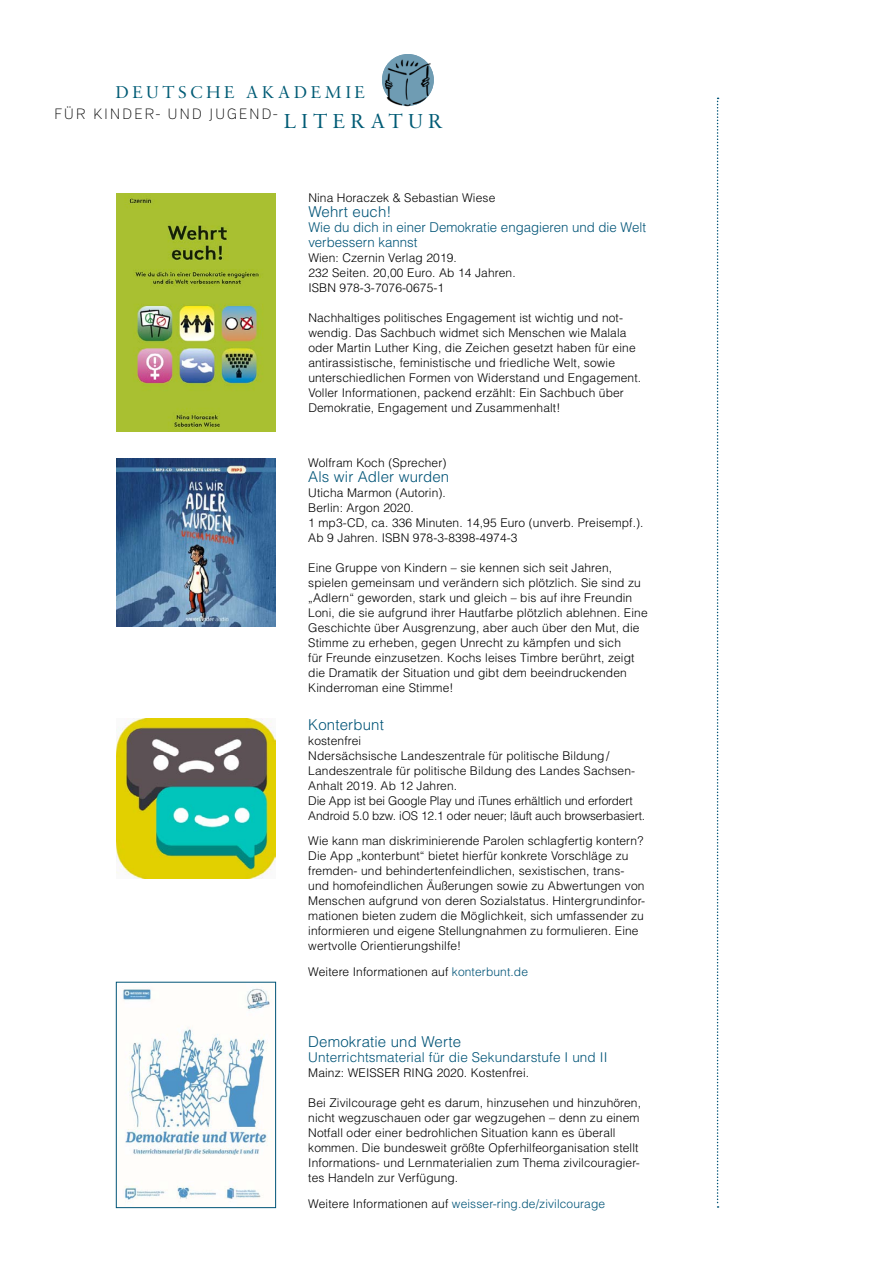
<style>
.page{position:relative;width:893px;height:1263px;background:#fff}
.page>*{position:absolute;margin:0;border:0;box-sizing:border-box;transform-origin:0 0}
.t1{font:21.6px "Sabon MT Std";color:#005b75}
.t2{font:18.3px "Sabon MT Std";letter-spacing:.18em;color:#005b75}
.t3{font:300 15px "Helvetica LT Pro";letter-spacing:.01em;color:#005477}
.t4{font:200 14.85px "Verb";letter-spacing:.11em;color:#000}
.t5{font:300 13.5px/15px "Helvetica LT Pro";color:#005477}
.t6{font:300 12px/15px "Helvetica LT Pro";letter-spacing:.01em;color:#000}
.t7{font:300 12px "Helvetica LT Pro";letter-spacing:.01em;color:#005477}
.s1{font-family:"Sabon MT Std";font-weight:400;font-size:21.6px;color:#005b75}
.s2{color:#005477}
.s3{color:#000}
</style>
<div class="page">
<img style="left:382px;top:57px;width:52px;height:50px">
<svg style="left:717px;top:98px;width:2px;height:1110px"></svg>
<img style="left:116px;top:719px;width:160px;height:159px">
<img style="left:116px;top:458px;width:160px;height:168px">
<img style="left:116px;top:194px;width:160px;height:237px">
<img style="left:123px;top:988px;width:149px;height:214px">
<div style="left:116px;top:982px;width:160px;height:226px;border:1px solid #005477"></div>
<h2 class="t2" style="left:115px;top:81px;width:251px">DEUTSCHE AKADEMIE</h2>
<p class="t4" style="left:54px;top:105px;width:263px">FÜR KINDER- UND JUGEND- <span class="s1">LITE</span></p>
<h1 class="t1" style="left:350px;top:107px;width:39px">RATU</h1>
<h1 class="t1" style="left:428px;top:107px;width:17px">R</h1>
<p class="t6" style="left:308px;top:190px;width:188px">Nina Horaczek &amp; Sebastian Wiese</p>
<p class="t3" style="left:308px;top:202px;width:85px">Wehrt euch!</p>
<p class="t5" style="left:308px;top:220px;width:339px">Wie du dich in einer Demokratie engagieren und die Welt verbessern kannst</p>
<p class="t6" style="left:308px;top:250px;width:209px">Wien: Czernin Verlag 2019.<br>232 Seiten. 20,00 Euro. Ab 14 Jahren.<br>ISBN 978-3-7076-0675-1</p>
<p class="t6" style="left:308px;top:310px;width:334px">Nachhaltiges politisches Engagement ist wichtig und not&shy;wendig. Das Sachbuch widmet sich Menschen wie Malala oder Martin Luther King, die Zeichen gesetzt haben für eine antirassistische, feministische und friedliche Welt, sowie unterschiedlichen Formen von Widerstand und Engagement.<br>Voller Informationen, packend erzählt: Ein Sachbuch über Demokratie, Engagement und Zusammenhalt!</p>
<p class="t6" style="left:308px;top:455px;width:140px">Wolfram Koch (Sprecher)</p>
<p class="t3" style="left:308px;top:467px;width:142px">Als wir Adler wurden</p>
<p class="t6" style="left:308px;top:485px;width:337px">Uticha Marmon (Autorin).<br>Berlin: Argon 2020.<br>1 mp3-CD, ca. 336 Minuten. 14,95 Euro (unverb. Preisempf.).<br>Ab 9 Jahren. ISBN 978-3-8398-4974-3</p>
<p class="t6" style="left:308px;top:560px;width:341px">Eine Gruppe von Kindern – sie kennen sich seit Jahren, spielen gemeinsam und verändern sich plötzlich. Sie sind zu „Adlern“ geworden, stark und gleich – bis auf ihre Freundin Loni, die sie aufgrund ihrer Hautfarbe plötzlich ablehnen. Eine Geschichte über Ausgrenzung, aber auch über den Mut, die Stimme zu erheben, gegen Unrecht zu kämpfen und sich<br>für Freunde einzusetzen. Kochs leises Timbre berührt, zeigt die Dramatik der Situation und gibt dem beeindruckenden Kinderroman eine Stimme!</p>
<p class="t3" style="left:308px;top:715px;width:77px">Konterbunt</p>
<p class="t6" style="left:308px;top:733px;width:338px">kostenfrei<br>Ndersächsische Landeszentrale für politische Bildung/ Landeszentrale für politische Bildung des Landes Sachsen-Anhalt 2019. Ab 12 Jahren.<br>Die App ist bei Google Play und iTunes erhältlich und erfordert Android 5.0 bzw. iOS 12.1 oder neuer; läuft auch browserbasiert.</p>
<p class="t6" style="left:308px;top:833px;width:338px">Wie kann man diskriminierende Parolen schlagfertig kontern?<br>Die App „konterbunt“ bietet hierfür konkrete Vorschläge zu fremden- und behindertenfeindlichen, sexistischen, trans&shy;und homofeindlichen Äußerungen sowie zu Abwertungen von Menschen aufgrund von deren Sozialstatus. Hintergrundinfor&shy;mationen bieten zudem die Möglichkeit, sich umfassender zu informieren und eigene Stellungnahmen zu formulieren. Eine wertvolle Orientierungshilfe!</p>
<p class="t6" style="left:308px;top:964px;width:221px">Weitere Informationen auf <span class="s2">konterbunt.de</span></p>
<p class="t3" style="left:308px;top:1032px;width:154px">Demokratie und Werte</p>
<p class="t5" style="left:308px;top:1050px;width:301px">Unterrichtsmaterial für die Sekundarstufe I und II</p>
<p class="t6" style="left:308px;top:1065px;width:222px">Mainz: WEISSER RING 2020. Kostenfrei.</p>
<p class="t6" style="left:308px;top:1095px;width:334px">Bei Zivilcourage geht es darum, hinzusehen und hinzuhören, nicht wegzuschauen oder gar wegzugehen – denn zu einem Notfall oder einer bedrohlichen Situation kann es überall kommen. Die bundesweit größte Opferhilfeorganisation stellt Informations- und Lernmaterialien zum Thema zivilcouragier&shy;tes Handeln zur Verfügung.</p>
<p class="t7" style="left:308px;top:1196px;width:298px"><span class="s3">Weitere Informationen auf</span> weisser-ring.de/zivilcourage</p>
</div>
